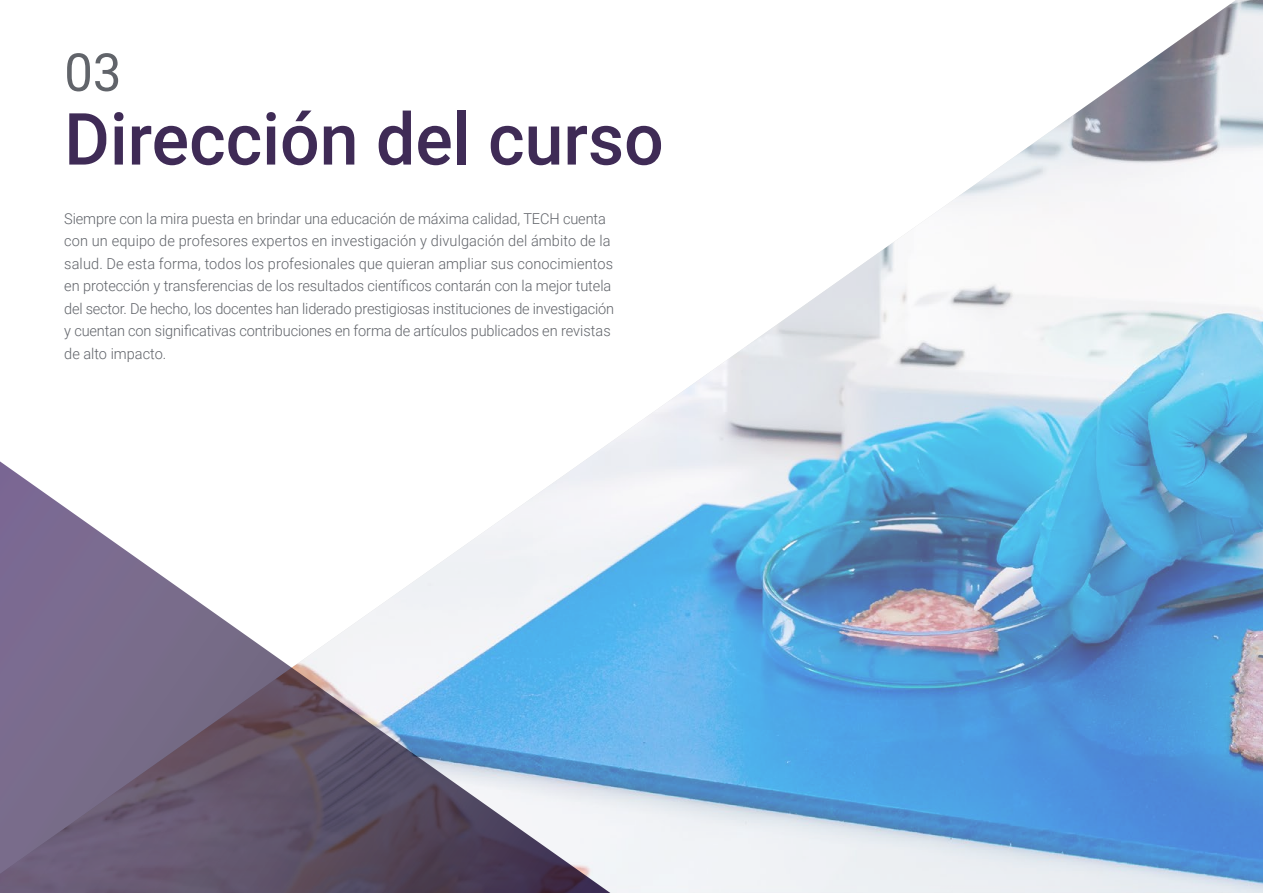
<style>
.page{position:relative;width:1263px;height:893px;background:#fff}
.page>*{position:absolute;margin:0;border:0;box-sizing:border-box;transform-origin:0 0}
.t1{font:500 72px "Roboto";color:#3f2b56}
.t2{font:52.5px "Roboto";color:#61646a}
.t3{font:300 15px/22.5px "Roboto";letter-spacing:-.005em;color:#61646a}
</style>
<div class="page">
<img style="left:606px;top:0;width:657px;height:893px">
<svg style="left:0;top:446px;width:640px;height:447px"></svg>
<h2 class="t2" style="left:64px;top:35px;width:59px">03</h2>
<h1 class="t1" style="left:64px;top:89px;width:601px">Dirección del curso</h1>
<p class="t3" style="left:64px;top:207px;width:551px">Siempre con la mira puesta en brindar una educación de máxima calidad, TECH cuenta con un equipo de profesores expertos en investigación y divulgación del ámbito de la salud. De esta forma, todos los profesionales que quieran ampliar sus conocimientos en protección y transferencias de los resultados científicos contarán con la mejor tutela del sector. De hecho, los docentes han liderado prestigiosas instituciones de investigación y cuentan con significativas contribuciones en forma de artículos publicados en revistas de alto impacto.</p>
</div>
